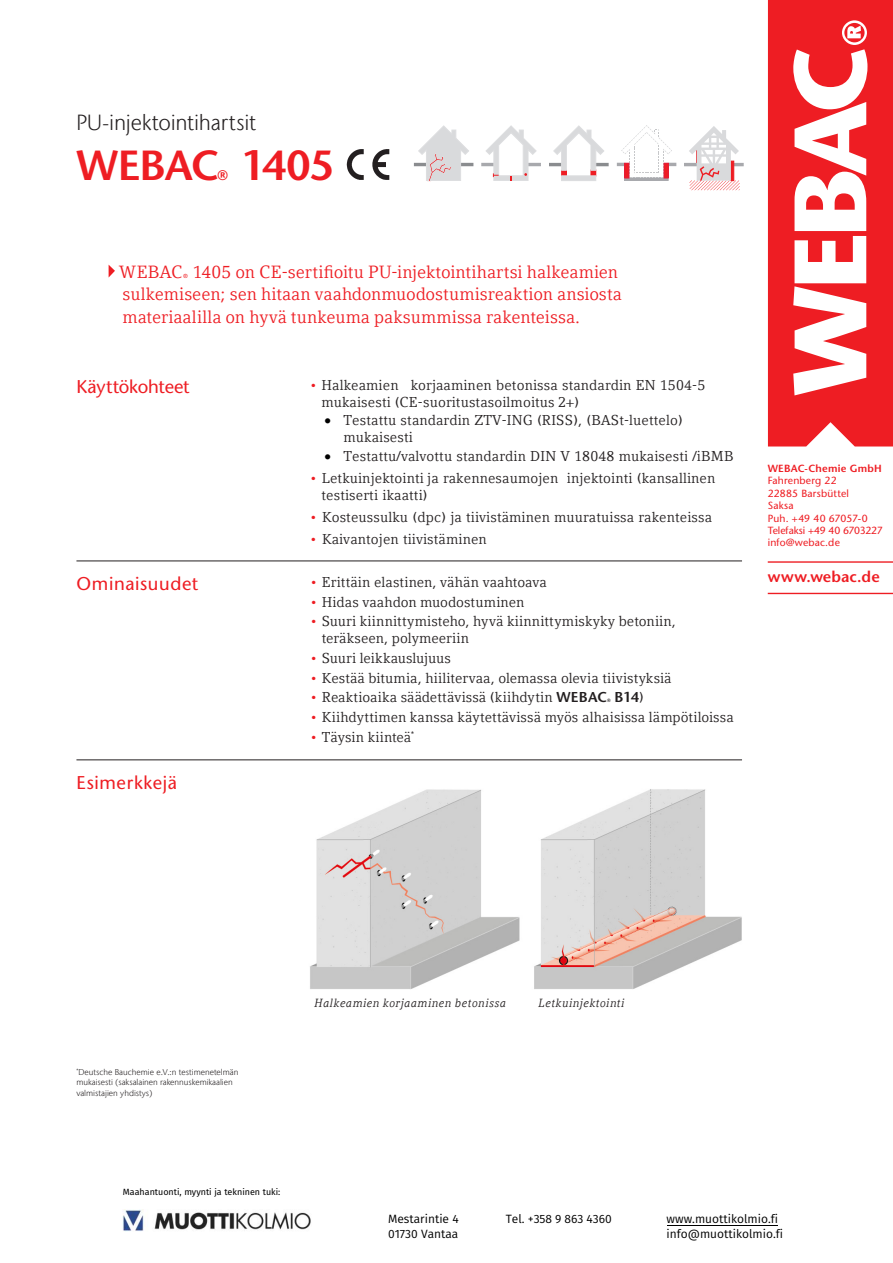
<style>
.page{position:relative;width:893px;height:1263px;background:#fff}
.page>*{position:absolute;margin:0;border:0;box-sizing:border-box;transform-origin:0 0}
.kapitel_titel_ITCSto{font:600 42px "Stone Sans";letter-spacing:-.02em;color:#ee1d23}
.t1{font:300 21.9px "Stone Sans IIITC Com";letter-spacing:-.01em;color:#231f20}
.Anwendung_Liste{font:18.45px "Stone Sans";letter-spacing:.03em;color:#ee1d23}
.Anwendung_Liste-2{font:18.45px "Stone Sans";letter-spacing:-.01em;color:#ee1d23}
.einleitung_text{font:17.7px/22.5px "Compatil Letter LT Com";letter-spacing:.005em;color:#ee1d23}
.t2{font:600 15.45px "Stone Sans";letter-spacing:.01em;color:#ee1d23}
.Anwendung_Liste-3{font:14.25px/17.1px "Compatil Letter LT Com";letter-spacing:.01em;color:#231f20}
.Anwendung_Liste-4{font:600 14.25px "Stone Sans";color:#231f20}
.kapitel_titel_ITCSto-2{font:600 13.8px "Stone Sans";color:#ee1d23}
.t3{font:12px/14.4px "Fira Sans";color:#000}
.bildunterschrift{font:italic 11.7px "Compatil Letter LT Com";letter-spacing:.035em;color:#231f20}
.t4{font:10.35px/12.5px "Stone Sans";letter-spacing:.015em;color:#ee1d23}
.t5{font:600 10.35px "Stone Sans";letter-spacing:.02em;color:#ee1d23}
.t6{font:9px "Fira Sans";color:#000}
.tabelle_zusatz{font:300 8.4px/10.5px "Stone Sans IIITC Com";letter-spacing:-.005em;color:#231f20}
.einleitung_text-2{font:italic 5.85px "Compatil Letter LT Com";color:#ee1d23}
.Anwendung_Liste-5{font:600 4.65px "Stone Sans";color:#231f20}
.s1{color:#ee1d23}
.s2{color:#000}
.s3{font-family:"Stone Sans";font-weight:600}
.s4{font-family:"Compatil Letter LT Com";font-weight:400}
</style>
<div class="page">
<img style="left:310px;top:789px;width:432px;height:201px">
<img style="left:346px;top:149px;width:44px;height:31px">
<svg style="left:109px;top:265px;width:6px;height:12px"></svg>
<svg style="left:482px;top:126px;width:58px;height:55px"></svg>
<svg style="left:414px;top:126px;width:59px;height:55px"></svg>
<svg style="left:549px;top:126px;width:59px;height:50px"></svg>
<div style="left:562px;top:176px;width:34px;height:5px;background:#d9dadc"></div>
<div style="left:625px;top:178px;width:43px;height:2px;border:1px solid #a8a9ad"></div>
<svg style="left:617px;top:125px;width:59px;height:53px"></svg>
<div style="left:625px;top:163px;width:4px;height:15px;border:1px solid #e41c3b"></div>
<div style="left:664px;top:163px;width:4px;height:15px;border:1px solid #e41c3b"></div>
<svg style="left:684px;top:126px;width:59px;height:64px"></svg>
<hr style="left:76px;top:561px;width:666px;height:1px;background:#231f20">
<hr style="left:76px;top:760px;width:666px;height:1px;background:#231f20">
<hr style="left:768px;top:593px;width:125px;height:1px;background:#ee1d23">
<hr style="left:768px;top:561px;width:125px;height:2px;background:#ee1d23">
<svg style="left:768px;top:0;width:125px;height:446px;fill:#ee1d23"></svg>
<img style="left:123px;top:1209px;width:188px;height:23px">
<hr style="left:667px;top:1225px;width:111px;height:1px;background:#000">
<p class="t1" style="left:76px;top:109px;width:181px">PU-injektointihartsit</p>
<p class="kapitel_titel_ITCSto" style="left:76px;top:140px;width:144px">WEBAC</p>
<p class="kapitel_titel_ITCSto" style="left:241px;top:140px;width:94px">1405</p>
<p class="kapitel_titel_ITCSto-2" style="left:218px;top:167px;width:12px">®</p>
<p class="einleitung_text" style="left:123px;top:260px;width:501px;text-indent:70px">1405 on CE-sertifioitu PU-injektointihartsi halkeamien sulkemiseen; sen hitaan vaahdonmuodostumisreaktion ansiosta materiaalilla on hyvä tunkeuma paksummissa rakenteissa.</p>
<p class="einleitung_text" style="left:119px;top:260px;width:65px">WEBAC</p>
<p class="einleitung_text-2" style="left:183px;top:272px;width:6px">®</p>
<p class="Anwendung_Liste-2" style="left:76px;top:376px;width:115px">Käyttökohteet</p>
<p class="Anwendung_Liste-3" style="left:321px;top:376px;width:385px;text-indent:-12px"><span class="s1">•</span> Halkeamien korjaaminen betonissa standardin EN 1504-5 mukaisesti (CE-suoritustasoilmoitus 2+)</p>
<p class="Anwendung_Liste-3" style="left:344px;top:412px;width:341px;text-indent:-19px"><span class="s2">•</span> Testattu standardin ZTV-ING (RISS), (BASt-luettelo) mukaisesti</p>
<p class="Anwendung_Liste-3" style="left:324px;top:447px;width:411px"><span class="s2">•</span> Testattu/valvottu standardin DIN V 18048 mukaisesti /iBMB</p>
<p class="Anwendung_Liste-3" style="left:321px;top:469px;width:395px;text-indent:-12px"><span class="s1">•</span> Letkuinjektointi ja rakennesaumojen injektointi (kansallinen testiserti ikaatti)</p>
<p class="Anwendung_Liste-3" style="left:309px;top:509px;width:404px"><span class="s1">•</span> Kosteussulku (dpc) ja tiivistäminen muuratuissa rakenteissa</p>
<p class="Anwendung_Liste-3" style="left:309px;top:531px;width:179px"><span class="s1">•</span> Kaivantojen tiivistäminen</p>
<p class="Anwendung_Liste" style="left:76px;top:572px;width:123px">Ominaisuudet</p>
<p class="Anwendung_Liste-3" style="left:310px;top:573px;width:239px"><span class="s1">•</span> Erittäin elastinen, vähän vaahtoava</p>
<p class="Anwendung_Liste-3" style="left:310px;top:593px;width:216px"><span class="s1">•</span> Hidas vaahdon muodostuminen</p>
<p class="Anwendung_Liste-3" style="left:322px;top:613px;width:356px;line-height:16.5px;text-indent:-12px"><span class="s1">•</span> Suuri kiinnittymisteho, hyvä kiinnittymiskyky betoniin, teräkseen, polymeeriin</p>
<p class="Anwendung_Liste-3" style="left:310px;top:649px;width:143px"><span class="s1">•</span> Suuri leikkauslujuus</p>
<p class="Anwendung_Liste-3" style="left:310px;top:669px;width:363px"><span class="s1">•</span> Kestää bitumia, hiilitervaa, olemassa olevia tiivistyksiä</p>
<p class="Anwendung_Liste-3" style="left:310px;top:689px;width:299px"><span class="s1">•</span> Reaktioaika säädettävissä (kiihdytin <span class="s3">WEBAC</span></p>
<p class="Anwendung_Liste-5" style="left:607px;top:698px;width:5px">®</p>
<p class="Anwendung_Liste-4" style="left:614px;top:689px;width:31px">B14<span class="s4">)</span></p>
<p class="Anwendung_Liste-3" style="left:310px;top:709px;width:425px"><span class="s1">•</span> Kiihdyttimen kanssa käytettävissä myös alhaisissa lämpötiloissa</p>
<p class="Anwendung_Liste-3" style="left:310px;top:729px;width:106px"><span class="s1">•</span> Täysin kiinteä<sup>*</sup></p>
<p class="Anwendung_Liste" style="left:76px;top:771px;width:102px">Esimerkkejä</p>
<p class="t5" style="left:768px;top:462px;width:116px">WEBAC-Chemie GmbH</p>
<p class="t4" style="left:768px;top:474px;width:117px">Fahrenberg 22<br>22885 Barsbüttel<br>Saksa<br>Puh. +49 40 67057-0<br>Telefaksi +49 40 6703227 info@webac.de</p>
<p class="t2" style="left:768px;top:568px;width:114px">www.webac.de</p>
<p class="tabelle_zusatz" style="left:76px;top:1066px;width:163px"><sup>*</sup>Deutsche Bauchemie e.V.:n testimenetelmän mukaisesti (saksalainen rakennuskemikaalien valmistajien yhdistys)</p>
<p class="bildunterschrift" style="left:315px;top:996px;width:193px">Halkeamien korjaaminen betonissa</p>
<p class="bildunterschrift" style="left:538px;top:996px;width:88px">Letkuinjektointi</p>
<p class="t6" style="left:123px;top:1185px;width:159px">Maahantuonti, myynti ja tekninen tuki:</p>
<p class="t3" style="left:388px;top:1212px;width:72px">Mestarintie 4<br>01730 Vantaa</p>
<p class="t3" style="left:506px;top:1212px;width:108px">Tel. +358 9 863 4360</p>
<p class="t3" style="left:667px;top:1212px;width:118px">www.muottikolmio.fi info@muottikolmio.fi</p>
</div>
